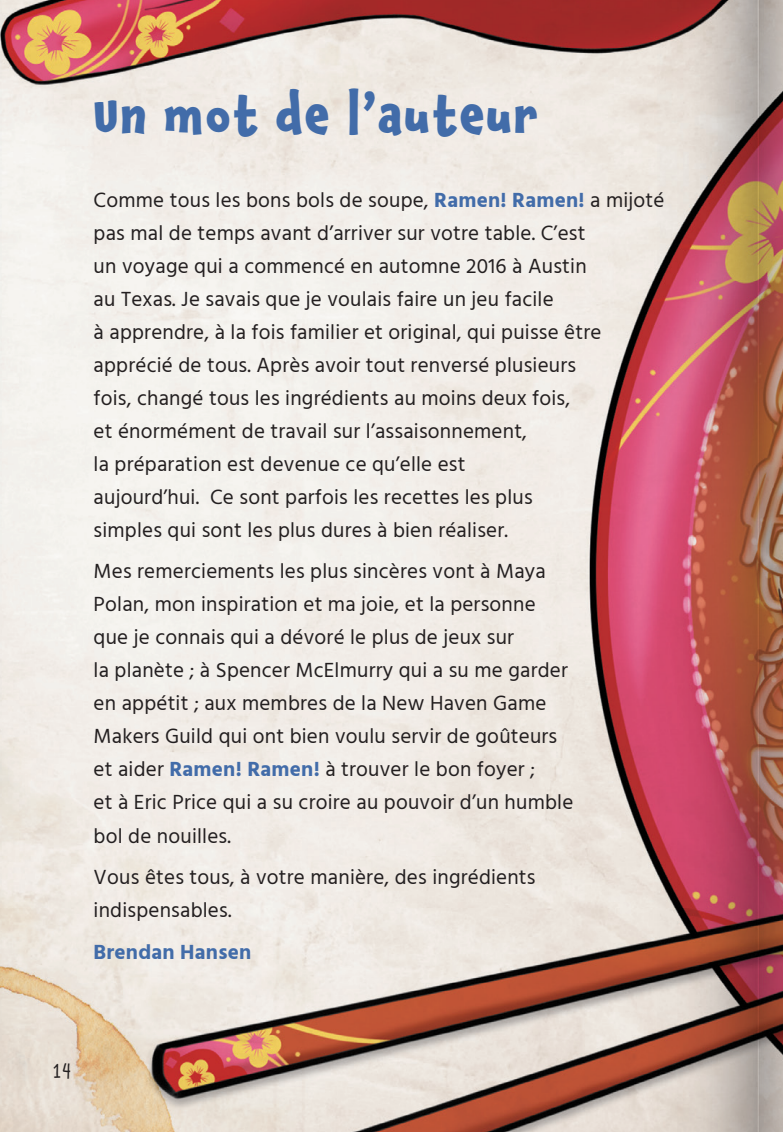
<style>
.page{position:relative;width:783px;height:1132px;background:#fff}
.page>*{position:absolute;margin:0;border:0;box-sizing:border-box;transform-origin:0 0}
.t1{font:700 48px "Chaloops";letter-spacing:.05em;color:#426ca9}
.t2{font:21px/33px "Hind Guntur";letter-spacing:.01em;color:#231f20}
.t3{font:700 21px "Hind Guntur";letter-spacing:.01em;color:#426ca9}
.t4{font:21px "Chaloops";color:#231f20}
.s1{font-weight:700;color:#426ca9}
</style>
<div class="page">
<img style="left:0;top:0;width:782px;height:1131px">
<h1 class="t1" style="left:94px;top:76px;width:446px">Un mot de l’auteur</h1>
<p class="t2" style="left:94px;top:183px;width:572px">Comme tous les bons bols de soupe, <span class="s1">Ramen! Ramen!</span> a mijoté pas mal de temps avant d’arriver sur votre table. C’est<br>un voyage qui a commencé en automne 2016 à Austin<br>au Texas. Je savais que je voulais faire un jeu facile<br>à apprendre, à la fois familier et original, qui puisse être apprécié de tous. Après avoir tout renversé plusieurs<br>fois, changé tous les ingrédients au moins deux fois,<br>et énormément de travail sur l’assaisonnement,<br>la préparation est devenue ce qu’elle est<br>aujourd’hui. Ce sont parfois les recettes les plus<br>simples qui sont les plus dures à bien réaliser.</p>
<p class="t2" style="left:94px;top:554px;width:481px">Mes remerciements les plus sincères vont à Maya Polan, mon inspiration et ma joie, et la personne que je connais qui a dévoré le plus de jeux sur<br>la planète ; à Spencer McElmurry qui a su me garder en appétit ; aux membres de la New Haven Game Makers Guild qui ont bien voulu servir de goûteurs et aider <span class="s1">Ramen! Ramen!</span> à trouver le bon foyer ;<br>et à Eric Price qui a su croire au pouvoir d’un humble bol de nouilles.</p>
<p class="t2" style="left:94px;top:860px;width:443px">Vous êtes tous, à votre manière, des ingrédients indispensables.</p>
<p class="t3" style="left:94px;top:938px;width:159px">Brendan Hansen</p>
<p class="t4" style="left:53px;top:1052px;width:20px">14</p>
</div>
